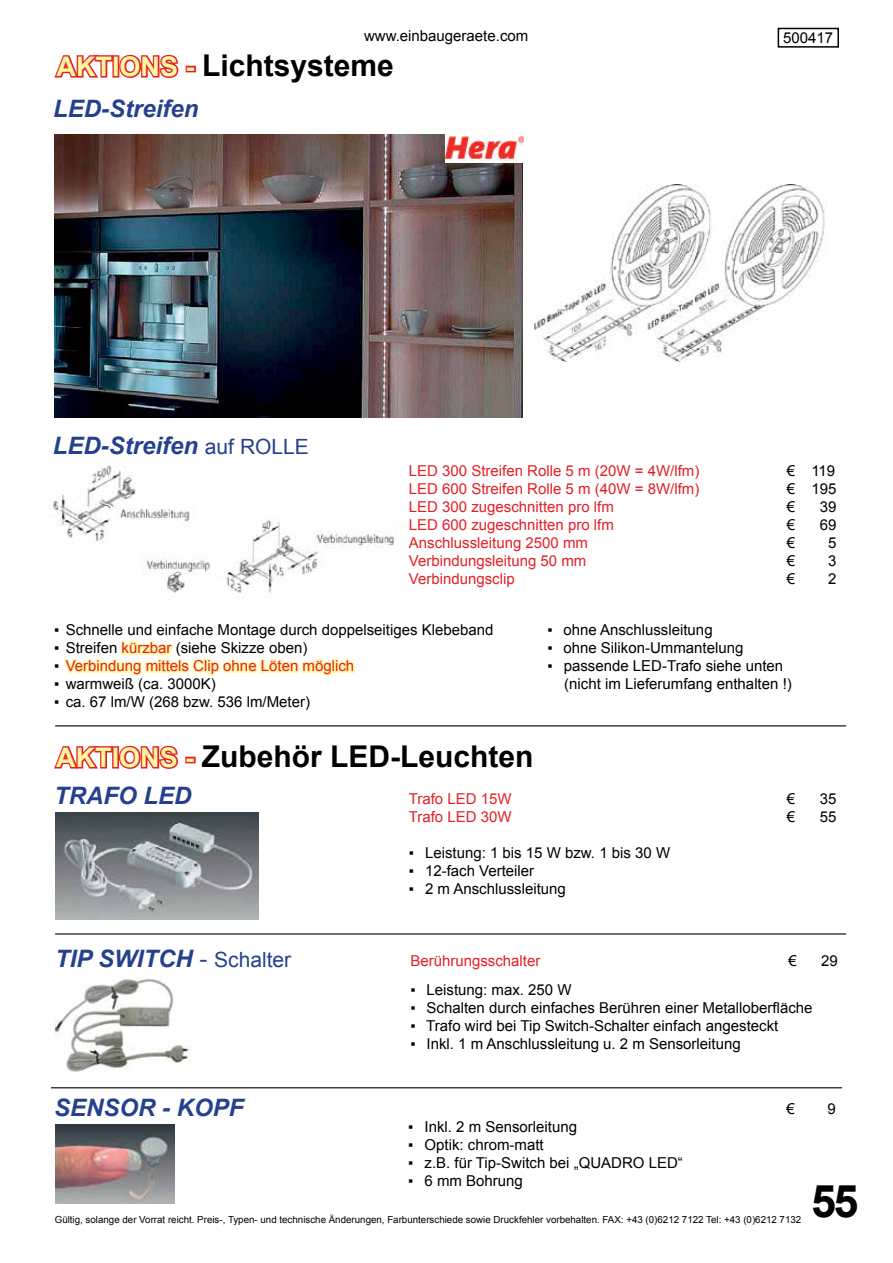
<style>
.page{position:relative;width:893px;height:1263px;background:#fff}
.page>*{position:absolute;margin:0;border:0;box-sizing:border-box;transform-origin:0 0}
.t1{font:700 45px "Arial";color:#000}
.t2{font:700 30px "Arial";color:#000}
.t3{font:italic 700 24px "Arial";color:#25408f}
.t4{font:15px/18px "Arial";color:#000}
.t5{font:15px "Arial";color:#e41f26}
.t6{font:9.75px "Arial";color:#000}
.s1{font-size:27px;color:#fff89f}
.s2{font-weight:400;font-style:normal;font-size:21px}
.s3{color:#e41f26}
.s4{color:#000}
.s5{font-weight:400;font-style:normal}
</style>
<div class="page">
<div style="left:778px;top:28px;width:61px;height:20px;border:2px solid #000"></div>
<hr style="left:55px;top:725px;width:791px;height:1px;background:#000">
<hr style="left:51px;top:1087px;width:791px;height:1px;background:#000">
<img style="left:55px;top:813px;width:203px;height:106px">
<hr style="left:55px;top:933px;width:791px;height:1px;background:#000">
<img style="left:55px;top:1124px;width:119px;height:80px">
<img style="left:54px;top:977px;width:137px;height:95px">
<img style="left:54px;top:134px;width:469px;height:284px">
<img style="left:535px;top:184px;width:292px;height:177px">
<img style="left:141px;top:520px;width:255px;height:79px">
<svg style="left:63px;top:641px;width:292px;height:35px"></svg>
<img style="left:49px;top:465px;width:147px;height:79px">
<img style="left:445px;top:134px;width:78px;height:28px">
<svg style="left:54px;top:54px;width:125px;height:24px"></svg>
<div style="left:186px;top:66px;width:10px;height:6px;border:3px solid #e41f26"></div>
<svg style="left:54px;top:745px;width:124px;height:24px"></svg>
<div style="left:185px;top:757px;width:11px;height:6px;border:3px solid #e41f26"></div>
<p class="t4" style="left:364px;top:27px;width:166px">www.einbaugeraete.com</p>
<p class="t4" style="left:783px;top:29px;width:52px">500417</p>
<h2 class="t2" style="left:57px;top:46px;width:339px"><span class="s1">AKTIONS -</span> Lichtsysteme</h2>
<h3 class="t3" style="left:53px;top:93px;width:147px">LED-Streifen</h3>
<h3 class="t3" style="left:53px;top:430px;width:257px">LED-Streifen <span class="s2">auf ROLLE</span></h3>
<p class="t5" style="left:409px;top:461px;width:292px">LED 300 Streifen Rolle 5 m (20W = 4W/lfm)</p>
<p class="t4" style="left:787px;top:462px;width:50px">€ 119</p>
<p class="t5" style="left:409px;top:479px;width:292px">LED 600 Streifen Rolle 5 m (40W = 8W/lfm)</p>
<p class="t4" style="left:787px;top:480px;width:51px">€ 195</p>
<p class="t5" style="left:409px;top:497px;width:207px">LED 300 zugeschnitten pro lfm</p>
<p class="t4" style="left:787px;top:498px;width:10px">€</p>
<p class="t4" style="left:820px;top:498px;width:18px">39</p>
<p class="t5" style="left:409px;top:515px;width:207px">LED 600 zugeschnitten pro lfm</p>
<p class="t4" style="left:787px;top:516px;width:10px">€</p>
<p class="t4" style="left:820px;top:516px;width:18px">69</p>
<p class="t5" style="left:409px;top:533px;width:181px">Anschlussleitung 2500 mm</p>
<p class="t4" style="left:787px;top:534px;width:10px">€</p>
<p class="t4" style="left:828px;top:534px;width:10px">5</p>
<p class="t5" style="left:409px;top:551px;width:179px">Verbindungsleitung 50 mm</p>
<p class="t4" style="left:787px;top:552px;width:10px">€</p>
<p class="t4" style="left:828px;top:552px;width:10px">3</p>
<p class="t5" style="left:409px;top:569px;width:107px">Verbindungsclip</p>
<p class="t4" style="left:787px;top:570px;width:10px">€</p>
<p class="t4" style="left:828px;top:570px;width:10px">2</p>
<p class="t4" style="left:54px;top:621px;width:441px">▪ Schnelle und einfache Montage durch doppelseitiges Klebeband</p>
<p class="t4" style="left:54px;top:639px;width:255px">▪ Streifen <span class="s3">kürzbar</span> (siehe Skizze oben)</p>
<p class="t5" style="left:54px;top:656px;width:302px"><span class="s4">▪</span> Verbindung mittels Clip ohne Löten möglich</p>
<p class="t4" style="left:54px;top:675px;width:163px">▪ warmweiß (ca. 3000K)</p>
<p class="t4" style="left:54px;top:693px;width:257px">▪ ca. 67 lm/W (268 bzw. 536 lm/Meter)</p>
<p class="t4" style="left:548px;top:621px;width:167px">▪ ohne Anschlussleitung</p>
<p class="t4" style="left:548px;top:639px;width:197px">▪ ohne Silikon-Ummantelung</p>
<p class="t4" style="left:564px;top:657px;width:229px;text-indent:-17px">▪ passende LED-Trafo siehe unten (nicht im Lieferumfang enthalten !)</p>
<h2 class="t2" style="left:56px;top:736px;width:479px"><span class="s1">AKTIONS -</span> Zubehör LED-Leuchten</h2>
<h3 class="t3" style="left:54px;top:779px;width:139px">TRAFO LED</h3>
<h3 class="t3" style="left:55px;top:942px;width:238px">TIP SWITCH <span class="s5">-</span> <span class="s2">Schalter</span></h3>
<p class="t5" style="left:409px;top:788px;width:104px">Trafo LED 15W</p>
<p class="t4" style="left:787px;top:789px;width:10px">€</p>
<p class="t4" style="left:820px;top:789px;width:18px">35</p>
<p class="t5" style="left:409px;top:806px;width:104px">Trafo LED 30W</p>
<p class="t4" style="left:787px;top:807px;width:10px">€</p>
<p class="t4" style="left:820px;top:807px;width:18px">55</p>
<p class="t4" style="left:409px;top:843px;width:263px">▪ Leistung: 1 bis 15 W bzw. 1 bis 30 W</p>
<p class="t4" style="left:409px;top:861px;width:127px">▪ 12-fach Verteiler</p>
<p class="t4" style="left:409px;top:879px;width:159px">▪ 2 m Anschlussleitung</p>
<p class="t5" style="left:410px;top:951px;width:132px">Berührungsschalter</p>
<p class="t4" style="left:788px;top:952px;width:10px">€</p>
<p class="t4" style="left:821px;top:952px;width:18px">29</p>
<p class="t4" style="left:410px;top:980px;width:163px">▪ Leistung: max. 250 W</p>
<p class="t4" style="left:410px;top:998px;width:404px">▪ Schalten durch einfaches Berühren einer Metalloberfläche</p>
<p class="t4" style="left:410px;top:1016px;width:369px">▪ Trafo wird bei Tip Switch-Schalter einfach angesteckt</p>
<p class="t4" style="left:410px;top:1034px;width:332px">▪ Inkl. 1 m Anschlussleitung u. 2 m Sensorleitung</p>
<h3 class="t3" style="left:54px;top:1091px;width:191px">SENSOR - KOPF</h3>
<p class="t4" style="left:786px;top:1100px;width:10px">€</p>
<p class="t4" style="left:827px;top:1100px;width:10px">9</p>
<p class="t4" style="left:408px;top:1118px;width:170px">▪ Inkl. 2 m Sensorleitung</p>
<p class="t4" style="left:408px;top:1136px;width:137px">▪ Optik: chrom-matt</p>
<p class="t4" style="left:408px;top:1154px;width:276px">▪ z.B. für Tip-Switch bei „QUADRO LED“</p>
<p class="t4" style="left:408px;top:1172px;width:116px">▪ 6 mm Bohrung</p>
<h1 class="t1" style="left:811px;top:1171px;width:49px">55</h1>
<p class="t6" style="left:55px;top:1213px;width:748px">Gültig, solange der Vorrat reicht. Preis-, Typen- und technische Änderungen, Farbunterschiede sowie Druckfehler vorbehalten. FAX: +43 (0)6212 7122 Tel: +43 (0)6212 7132</p>
</div>
